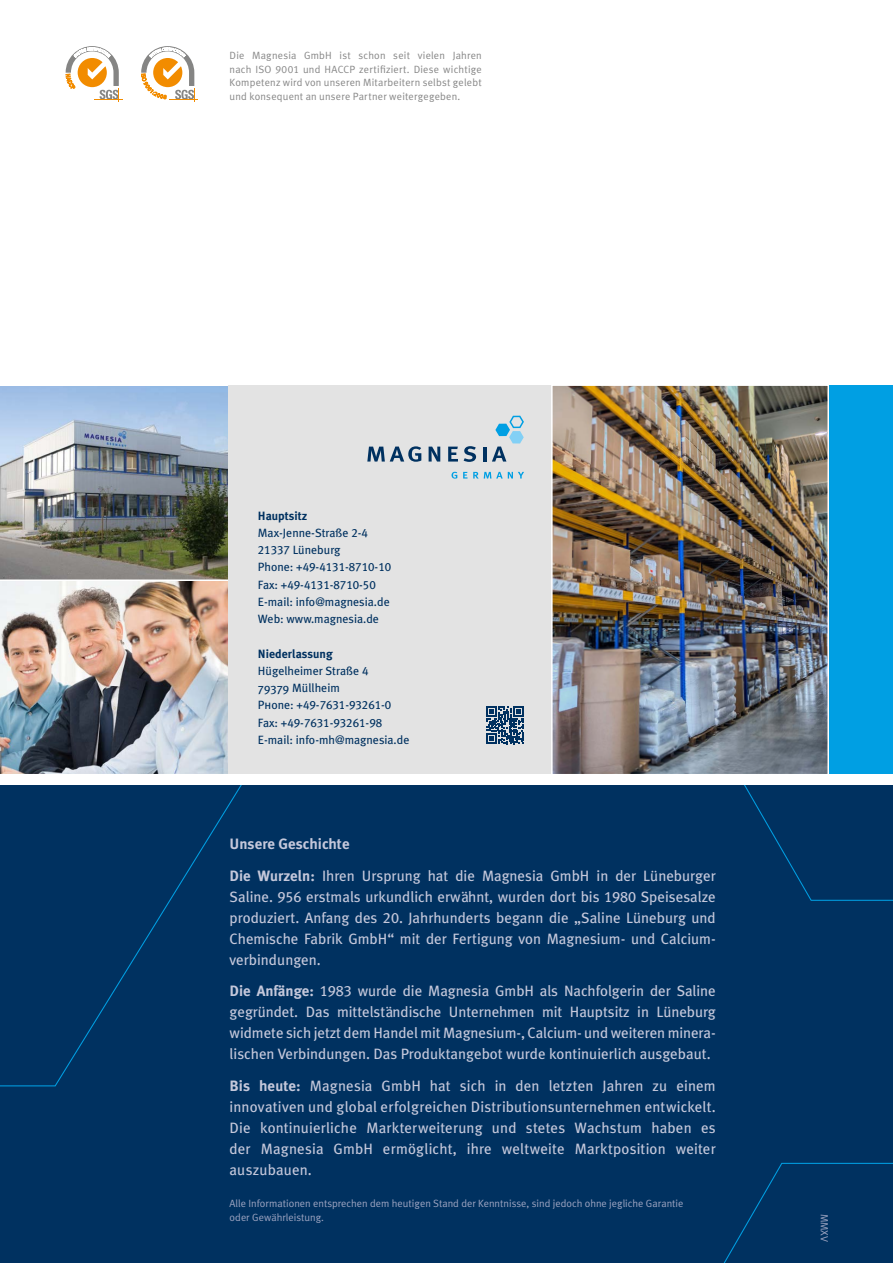
<style>
.page{position:relative;width:893px;height:1263px;background:#fff}
.page>*{position:absolute;margin:0;border:0;box-sizing:border-box;transform-origin:0 0}
.t1{font:15px/21px "Meta Plus";color:#c5c8db;text-align:justify}
.t2{font:12px/17.2px "Meta Plus";color:#003160}
.t3{font:12px/17.2px "Meta Plus Book Caps";color:#003160}
.t4{font:10.5px/13.5px "Meta Plus Normal";letter-spacing:.02em;color:#878787;text-align:justify}
.t5{font:10.5px/13.5px "Meta Plus Normal";color:#9da4c1}
.t6{font:10.5px "Meta Plus Normal Caps";color:#9da4c1}
.s1{font-family:"Meta Plus Normal Caps"}
.s2{font-weight:700}
.s3{font-family:"Meta Plus Book Caps"}
.s4{font-family:"Meta Plus"}
</style>
<div class="page">
<img style="left:0;top:582px;width:229px;height:192px">
<img style="left:0;top:385px;width:231px;height:197px">
<div style="left:229px;top:386px;width:325px;height:388px;background:#e3e3e3"></div>
<svg style="left:487px;top:707px;width:37px;height:37px"></svg>
<svg style="left:452px;top:472px;width:5px;height:7px"></svg>
<svg style="left:463px;top:472px;width:4px;height:6px"></svg>
<svg style="left:473px;top:472px;width:51px;height:6px"></svg>
<svg style="left:367px;top:446px;width:54px;height:16px"></svg>
<svg style="left:429px;top:447px;width:11px;height:14px"></svg>
<svg style="left:448px;top:447px;width:10px;height:14px"></svg>
<svg style="left:464px;top:446px;width:12px;height:16px"></svg>
<hr style="left:483px;top:447px;width:3px;height:14px;background:#003160">
<svg style="left:492px;top:416px;width:32px;height:45px"></svg>
<div style="left:0;top:786px;width:893px;height:477px;background:#003160"></div>
<svg style="left:0;top:786px;width:241px;height:301px"></svg>
<div style="left:818px;top:386px;width:75px;height:388px;background:#009fe3"></div>
<svg style="left:723px;top:1162px;width:170px;height:101px"></svg>
<svg style="left:744px;top:786px;width:149px;height:115px"></svg>
<img style="left:550px;top:385px;width:280px;height:389px">
<svg style="left:66px;top:46px;width:56px;height:55px"></svg>
<svg style="left:141px;top:46px;width:57px;height:55px"></svg>
<p class="t4" style="left:230px;top:49px;width:254px">Die Magnesia GmbH ist schon seit vielen Jahren nach ISO <span class="s1">9001</span> und HACCP zertifiziert. Diese wichtige Kompetenz wird von unseren Mitarbeitern selbst gelebt und konsequent an unsere Partner weitergegeben.</p>
<p class="t2" style="left:258px;top:507px;width:112px"><span class="s2">Hauptsitz<br></span>Max-Jenne-Straße <span class="s3">2-4<br>21337</span> Lüneburg</p>
<p class="t3" style="left:258px;top:558px;width:135px"><span class="s4">Phone: +</span>49-4131-8710-10<br><span class="s4">Fax: +</span>49-4131-8710-50</p>
<p class="t2" style="left:258px;top:593px;width:133px">E-mail: info@magnesia.de<br>Web: www.magnesia.de</p>
<p class="t2" style="left:258px;top:645px;width:112px"><span class="s2">Niederlassung<br></span>Hügelheimer Straße <span class="s3">4<br></span>79379 Müllheim</p>
<p class="t3" style="left:258px;top:696px;width:135px">Ph<span class="s4">one: +</span>49-7631-93261-0<br><span class="s4">Fax: +</span>49-7631-93261-98</p>
<p class="t2" style="left:258px;top:731px;width:153px">E-mail: info-mh@magnesia.de</p>
<p class="t1" style="left:230px;top:828px;width:488px;line-height:31.5px"><span class="s2">Unsere Geschichte<br>Die Wurzeln:</span> Ihren Ursprung hat die Magnesia GmbH in der Lüneburger</p>
<p class="t1" style="left:230px;top:886px;width:488px">Saline. <span class="s3">956</span> erstmals urkundlich erwähnt, wurden dort bis <span class="s3">1980</span> Speisesalze produziert. Anfang des <span class="s3">20</span>. Jahrhunderts begann die „Saline Lüneburg und Chemische Fabrik GmbH“ mit der Fertigung von Magnesium- und Calcium&shy;verbindungen.</p>
<p class="t1" style="left:230px;top:980px;width:488px"><span class="s2">Die Anfänge:</span> <span class="s3">1983</span> wurde die Magnesia GmbH als Nachfolgerin der Saline gegründet. Das mittelständische Unternehmen mit Hauptsitz in Lüneburg widmete sich jetzt dem Handel mit Magnesium-, Calcium- und weiteren minera&shy;lischen Verbindungen. Das Produktangebot wurde kontinuierlich ausgebaut.</p>
<p class="t1" style="left:230px;top:1075px;width:488px"><span class="s2">Bis heute:</span> Magnesia GmbH hat sich in den letzten Jahren zu einem innovativen und global erfolgreichen Distributionsunternehmen entwickelt.<br>Die kontinuierliche Markterweiterung und stetes Wachstum haben es der Magnesia GmbH ermöglicht, ihre weltweite Marktposition weiter auszubauen.</p>
<p class="t5" style="left:230px;top:1197px;width:455px">Alle Informationen entsprechen dem heutigen Stand der Kenntnisse, sind jedoch ohne jegliche Garantie oder Gewährleistung.</p>
<p class="t6" style="left:831px;top:1213px;width:30px;rotate:90deg">MMXV</p>
</div>
